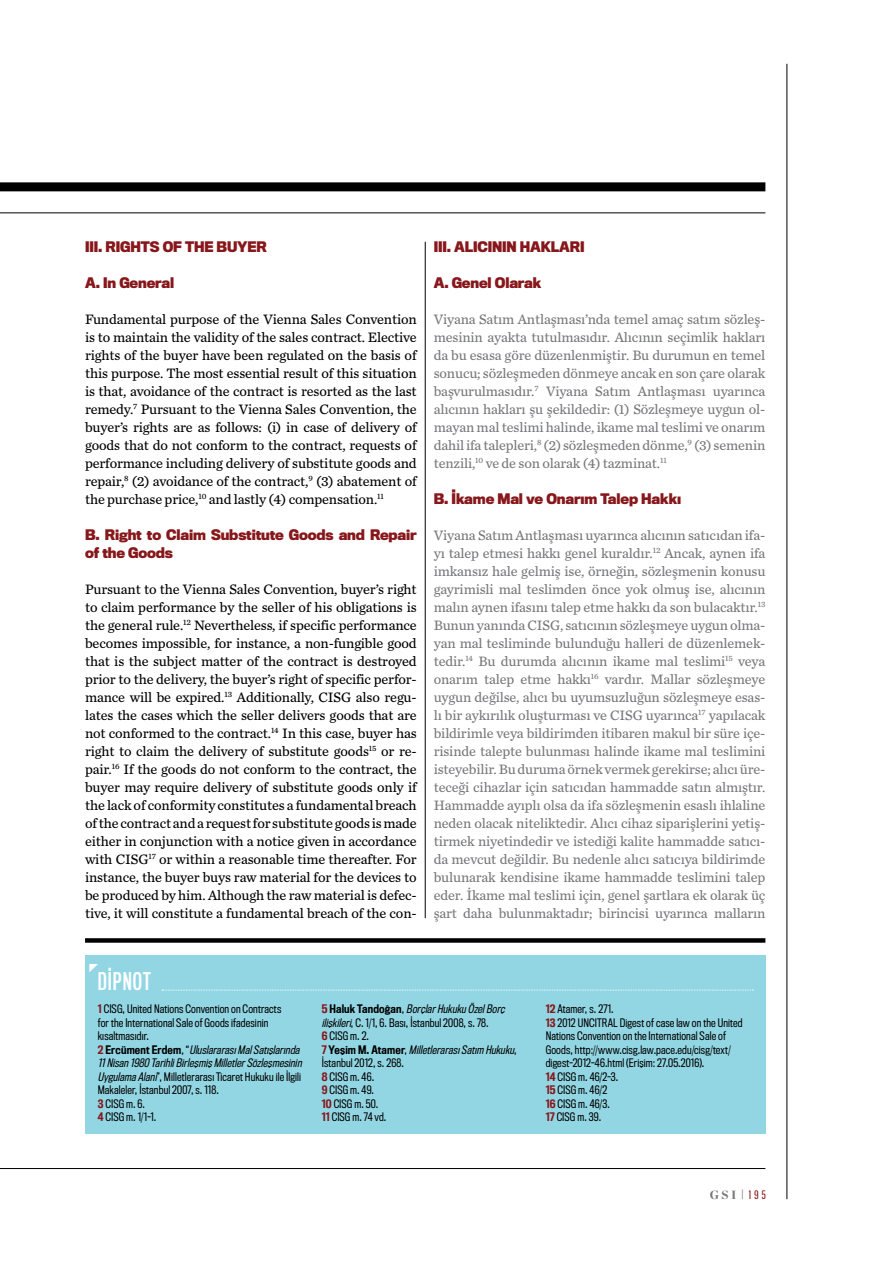
<style>
.page{position:relative;width:893px;height:1263px;background:#fff}
.page>*{position:absolute;margin:0;border:0;box-sizing:border-box;transform-origin:0 0}
.t1{font:22.5px "Titling Gothic FB Comp Standard";letter-spacing:.045em;color:#fff}
.t2{font:14.25px/18px "Chronicle Text G3";letter-spacing:-.01em;color:#77787b;text-align:justify}
.t3{font:14.25px/18px "Chronicle Text G3";letter-spacing:-.01em;color:#000;text-align:justify}
.t4{font:700 13.5px/18px "Titling Gothic FB Narrow";letter-spacing:-.01em;color:#87171a}
.t5{font:900 12px "Chronicle Display";color:#77787b}
.t6{font:10.8px/13.5px "Titling Gothic FB Cond";letter-spacing:.015em;color:#000}
.s1{font-weight:500;color:#87171a}
.s2{font-weight:500}
.s3{font-style:italic}
.s4{font-family:"Flama Condensed Basic";font-weight:400}
.s5{font-family:"Flama Condensed Basic";font-weight:400;color:#87171a}
</style>
<div class="page">
<div style="left:0;top:182px;width:765px;height:9px;background:#000"></div>
<hr style="left:0;top:213px;width:765px;height:1px;background:#000">
<hr style="left:787px;top:64px;width:1px;height:1135px;background:#000">
<hr style="left:0;top:1168px;width:765px;height:1px;background:#000">
<hr style="left:425px;top:242px;width:1px;height:676px;background:#000">
<div style="left:85px;top:955px;width:680px;height:179px;background:#92d6e3"></div>
<div style="left:85px;top:938px;width:680px;height:5px;background:#000"></div>
<svg style="left:162px;top:990px;width:591px;height:1px"></svg>
<svg style="left:89px;top:964px;width:9px;height:8px"></svg>
<p class="t4" style="left:85px;top:237px;width:183px">III. RIGHTS OF THE BUYER</p>
<p class="t4" style="left:85px;top:273px;width:91px">A. In General</p>
<p class="t3" style="left:85px;top:309px;width:333px">Fundamental purpose of the Vienna Sales Convention is to maintain the validity of the sales contract. Elective rights of the buyer have been regulated on the basis of this purpose. The most essential result of this situation is that, avoidance of the contract is resorted as the last remedy.<sup>7</sup> Pursuant to the Vienna Sales Convention, the buyer’s rights are as follows: (i) in case of delivery of goods that do not conform to the contract, requests of performance including delivery of substitute goods and repair,<sup>8</sup> (2) avoidance of the contract,<sup>9</sup> (3) abatement of the purchase price,<sup>10</sup> and lastly (4) compensation.<sup>11</sup></p>
<p class="t4" style="left:85px;top:525px;width:333px">B. Right to Claim Substitute Goods and Repair of the Goods</p>
<p class="t3" style="left:85px;top:579px;width:333px">Pursuant to the Vienna Sales Convention, buyer’s right to claim performance by the seller of his obligations is the general rule.<sup>12</sup> Nevertheless, if specific performance becomes impossible, for instance, a non-fungible good that is the subject matter of the contract is destroyed prior to the delivery, the buyer’s right of specific perfor&shy;mance will be expired.<sup>13</sup> Additionally, CISG also regu&shy;lates the cases which the seller delivers goods that are not conformed to the contract.<sup>14</sup> In this case, buyer has right to claim the delivery of substitute goods<sup>15</sup> or re&shy;pair.<sup>16</sup> If the goods do not conform to the contract, the buyer may require delivery of substitute goods only if the lack of conformity constitutes a fundamental breach of the contract and a request for substitute goods is made either in conjunction with a notice given in accordance with CISG<sup>17</sup> or within a reasonable time thereafter. For instance, the buyer buys raw material for the devices to be produced by him. Although the raw material is defec&shy;tive, it will constitute a fundamental breach of the con-</p>
<p class="t4" style="left:434px;top:237px;width:152px">III. ALICININ HAKLARI</p>
<p class="t4" style="left:434px;top:273px;width:109px">A. Genel Olarak</p>
<p class="t2" style="left:434px;top:309px;width:333px">Viyana Satım Antlaşması’nda temel amaç satım sözleş&shy;mesinin ayakta tutulmasıdır. Alıcının seçimlik hakları da bu esasa göre düzenlenmiştir. Bu durumun en temel sonucu; sözleşmeden dönmeye ancak en son çare olarak başvurulmasıdır.<sup>7</sup> Viyana Satım Antlaşması uyarınca alıcının hakları şu şekildedir: (1) Sözleşmeye uygun ol&shy;mayan mal teslimi halinde, ikame mal teslimi ve onarım dahil ifa talepleri,<sup>8</sup> (2) sözleşmeden dönme,<sup>9</sup> (3) semenin tenzili,<sup>10</sup> ve de son olarak (4) tazminat.<sup>11</sup></p>
<p class="t4" style="left:434px;top:489px;width:249px">B. İkame Mal ve Onarım Talep Hakkı</p>
<p class="t2" style="left:434px;top:525px;width:333px">Viyana Satım Antlaşması uyarınca alıcının satıcıdan ifa&shy;yı talep etmesi hakkı genel kuraldır.<sup>12</sup> Ancak, aynen ifa imkansız hale gelmiş ise, örneğin, sözleşmenin konusu gayrimisli mal teslimden önce yok olmuş ise, alıcının malın aynen ifasını talep etme hakkı da son bulacaktır.<sup>13<br></sup>Bunun yanında CISG, satıcının sözleşmeye uygun olma&shy;yan mal tesliminde bulunduğu halleri de düzenlemek&shy;tedir.<sup>14</sup> Bu durumda alıcının ikame mal teslimi<sup>15</sup> veya onarım talep etme hakkı<sup>16</sup> vardır. Mallar sözleşmeye uygun değilse, alıcı bu uyumsuzluğun sözleşmeye esas&shy;lı bir aykırılık oluşturması ve CISG uyarınca<sup>17</sup> yapılacak bildirimle veya bildirimden itibaren makul bir süre içe&shy;risinde talepte bulunması halinde ikame mal teslimini isteyebilir. Bu duruma örnek vermek gerekirse; alıcı üre&shy;teceği cihazlar için satıcıdan hammadde satın almıştır.<br>Hammadde ayıplı olsa da ifa sözleşmenin esaslı ihlaline neden olacak niteliktedir. Alıcı cihaz siparişlerini yetiş&shy;tirmek niyetindedir ve istediği kalite hammadde satıcı&shy;da mevcut değildir. Bu nedenle alıcı satıcıya bildirimde bulunarak kendisine ikame hammadde teslimini talep eder. İkame mal teslimi için, genel şartlara ek olarak üç şart daha bulunmaktadır; birincisi uyarınca malların</p>
<h1 class="t1" style="left:98px;top:968px;width:55px">DİPNOT</h1>
<p class="t6" style="left:98px;top:1002px;width:208px"><span class="s1">1</span> CISG, United Nations Convention on Contracts<br>for the International Sale of Goods ifadesinin kısaltmasıdır.<br><span class="s1">2</span> <span class="s2">E r c ü m e n t E r d e m</span> , “ <span class="s3">UluslararasıMalSatışlarında 11Nisan1980TarihliBirleşmişMilletlerSözleşmesinin UygulamaAlanı</span>”, Milletlerarası Ticaret Hukuku ile İlgili Makaleler, İstanbul 2007, s. 118.<br><span class="s1">3</span> CISG m. 6.<br><span class="s1">4</span> CISG m. 1/1-1.</p>
<p class="t6" style="left:322px;top:1002px;width:197px"><span class="s1">5</span> <span class="s2">H a l u k Ta n d o ğ a n</span> , <span class="s3">BorçlarHukukuÖzelBorç ilişkileri</span>, C. 1/1, 6. Bası, İstanbul 2008, s. 78.<br><span class="s1">6</span> CISG m. 2.<br><span class="s1">7</span> <span class="s2">Ye ş i m M . A t a m e r</span>, <span class="s3">MilletlerarasıSatım Hukuku</span>,<br>İstanbul 2012, s. 268.<br><span class="s1">8</span> CISG m. 46.<br><span class="s1">9</span> CISG m. 49.<br><span class="s1">10</span> CISG m. 50.<br><span class="s1">11</span> CISG m. 74 vd.</p>
<p class="t6" style="left:546px;top:1002px;width:198px"><span class="s1">12</span> Atamer, s. 271.<br><span class="s1">13</span> 2012 UNCITRAL Digest of case law on the United<br>Nations Convention on the International Sale of<br>Goods, http://www.cisg.law.pace.edu/cisg/text/ digest-2012-46.html (Erişim: 27.05.2016).<br><span class="s1">14</span> CISG m. 46/2-3.<br><span class="s1">15</span> CISG m. 46/2<br><span class="s1">16</span> CISG m. 46/3.<br><span class="s1">17</span> CISG m. 39.</p>
<p class="t5" style="left:710px;top:1185px;width:58px">gsi <span class="s4">|</span> <span class="s5">195</span></p>
</div>
